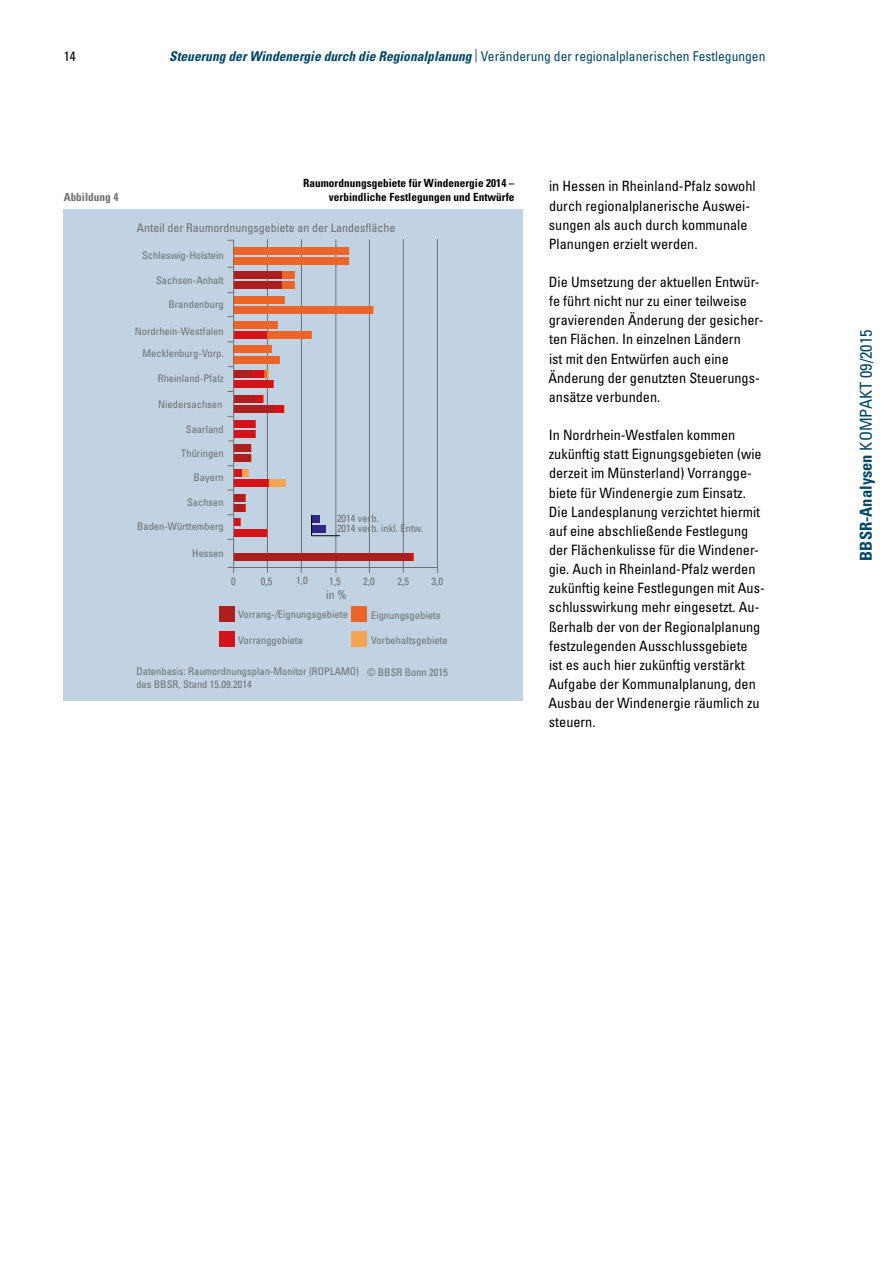
<style>
.page{position:relative;width:893px;height:1263px;background:#fff}
.page>*{position:absolute;margin:0;border:0;box-sizing:border-box;transform-origin:0 0}
.t1{font:condensed 16.5px "Univers LT Std";color:#004669}
.P_Texte{font:condensed 14.25px/19.2px "Univers LT Std";color:#000}
.t2{font:condensed 13.5px "Univers LT Std";color:#004669}
.t3{font:condensed 13.5px "Univers LT Std";color:#000}
.Figure{font:condensed 12px "Univers LT Std";color:#706f6f}
.grafik_kopf{font:700 condensed 11.25px/13.5px "Univers LT Std";letter-spacing:.005em;color:#000;text-align:right}
.P_Abbildung_Nr{font:700 condensed 11.25px "Univers LT Std";color:#706f6f}
.Figure-2{font:condensed 10.5px/9.9px "Univers LT Std";color:#706f6f}
.s1{font-weight:700;font-style:italic}
.s2{font-weight:700}
</style>
<div class="page">
<div style="left:64px;top:209px;width:459px;height:492px;background:#c1d3e2"></div>
<hr style="left:301px;top:239px;width:1px;height:328px;background:#706f6f">
<hr style="left:267px;top:239px;width:1px;height:328px;background:#706f6f">
<hr style="left:335px;top:239px;width:1px;height:329px;background:#706f6f">
<svg style="left:311px;top:515px;width:29px;height:21px"></svg>
<hr style="left:234px;top:567px;width:204px;height:1px;background:#706f6f">
<hr style="left:369px;top:239px;width:1px;height:329px;background:#706f6f">
<hr style="left:403px;top:239px;width:1px;height:328px;background:#706f6f">
<hr style="left:437px;top:239px;width:1px;height:328px;background:#706f6f">
<div style="left:234px;top:281px;width:48px;height:8px;background:#ad1f1e"></div>
<div style="left:234px;top:405px;width:40px;height:8px;background:#ad1f1e"></div>
<div style="left:234px;top:454px;width:17px;height:8px;background:#ad1f1e"></div>
<div style="left:234px;top:504px;width:10px;height:8px;background:#ad1f1e"></div>
<div style="left:234px;top:553px;width:176px;height:8px;background:#ad1f1e"></div>
<div style="left:234px;top:271px;width:48px;height:8px;background:#ad1f1e"></div>
<div style="left:234px;top:370px;width:18px;height:8px;background:#ad1f1e"></div>
<div style="left:234px;top:395px;width:21px;height:8px;background:#ad1f1e"></div>
<div style="left:234px;top:444px;width:17px;height:8px;background:#ad1f1e"></div>
<div style="left:234px;top:494px;width:10px;height:8px;background:#ad1f1e"></div>
<div style="left:234px;top:331px;width:34px;height:8px;background:#d3121a"></div>
<div style="left:234px;top:380px;width:40px;height:8px;background:#d3121a"></div>
<div style="left:274px;top:405px;width:11px;height:8px;background:#d3121a"></div>
<div style="left:234px;top:430px;width:21px;height:8px;background:#d3121a"></div>
<div style="left:234px;top:479px;width:35px;height:8px;background:#d3121a"></div>
<div style="left:234px;top:529px;width:34px;height:7px;background:#d3121a"></div>
<svg style="left:410px;top:553px;width:4px;height:8px"></svg>
<div style="left:252px;top:370px;width:12px;height:8px;background:#d3121a"></div>
<div style="left:255px;top:395px;width:8px;height:8px;background:#d3121a"></div>
<div style="left:234px;top:420px;width:21px;height:7px;background:#d3121a"></div>
<div style="left:234px;top:469px;width:8px;height:8px;background:#d3121a"></div>
<svg style="left:244px;top:494px;width:1px;height:18px"></svg>
<div style="left:234px;top:518px;width:6px;height:8px;background:#d3121a"></div>
<div style="left:234px;top:257px;width:115px;height:8px;background:#ec6428"></div>
<div style="left:282px;top:281px;width:13px;height:8px;background:#ec6428"></div>
<div style="left:234px;top:306px;width:140px;height:8px;background:#ec6428"></div>
<div style="left:268px;top:331px;width:44px;height:8px;background:#ec6428"></div>
<div style="left:234px;top:356px;width:46px;height:7px;background:#ec6428"></div>
<div style="left:234px;top:247px;width:115px;height:7px;background:#ec6428"></div>
<div style="left:282px;top:271px;width:13px;height:8px;background:#ec6428"></div>
<div style="left:234px;top:296px;width:51px;height:8px;background:#ec6428"></div>
<div style="left:234px;top:321px;width:44px;height:8px;background:#ec6428"></div>
<div style="left:234px;top:345px;width:38px;height:8px;background:#ec6428"></div>
<div style="left:269px;top:479px;width:16px;height:8px;background:#f6a352"></div>
<svg style="left:264px;top:370px;width:4px;height:8px"></svg>
<div style="left:242px;top:469px;width:7px;height:8px;background:#f6a352"></div>
<hr style="left:233px;top:239px;width:1px;height:328px;background:#706f6f">
<div style="left:220px;top:607px;width:15px;height:15px;background:#ad1f1e"></div>
<div style="left:220px;top:631px;width:15px;height:16px;background:#d3121a"></div>
<div style="left:352px;top:607px;width:15px;height:15px;background:#ec6428"></div>
<div style="left:352px;top:631px;width:15px;height:16px;background:#f6a352"></div>
<p class="t3" style="left:64px;top:47px;width:13px">14</p>
<p class="t2" style="left:169px;top:47px;width:598px"><span class="s1">Steuerung der Windenergie durch die Regionalplanung</span> | Veränderung der regionalplanerischen Festlegungen</p>
<p class="P_Abbildung_Nr" style="left:64px;top:190px;width:56px">Abbildung 4</p>
<p class="grafik_kopf" style="left:303px;top:177px;width:213px">Raumordnungsgebiete für Windenergie 2014 – verbindliche Festlegungen und Entwürfe</p>
<p class="P_Texte" style="left:549px;top:176px;width:208px">in Hessen in Rheinland-Pfalz sowohl durch regionalplanerische Auswei&shy;sungen als auch durch kommunale Planungen erzielt werden.</p>
<p class="P_Texte" style="left:548px;top:272px;width:217px">Die Umsetzung der aktuellen Entwür&shy;fe führt nicht nur zu einer teilweise gravierenden Änderung der gesicher&shy;ten Flächen. In einzelnen Ländern<br>ist mit den Entwürfen auch eine Änderung der genutzten Steuerungs&shy;ansätze verbunden.</p>
<p class="P_Texte" style="left:548px;top:425px;width:218px">In Nordrhein-Westfalen kommen zukünftig statt Eignungsgebieten (wie derzeit im Münsterland) Vorrangge&shy;biete für Windenergie zum Einsatz.<br>Die Landesplanung verzichtet hiermit auf eine abschließende Festlegung der Flächenkulisse für die Windener&shy;gie. Auch in Rheinland-Pfalz werden zukünftig keine Festlegungen mit Aus&shy;schlusswirkung mehr eingesetzt. Au&shy;ßerhalb der von der Regionalplanung festzulegenden Ausschlussgebiete<br>ist es auch hier zukünftig verstärkt Aufgabe der Kommunalplanung, den Ausbau der Windenergie räumlich zu steuern.</p>
<p class="Figure" style="left:137px;top:220px;width:260px">Anteil der Raumordnungsgebiete an der Landesfläche</p>
<p class="Figure-2" style="left:142px;top:250px;width:83px">Schleswig-Holstein</p>
<p class="Figure-2" style="left:156px;top:275px;width:69px">Sachsen-Anhalt</p>
<p class="Figure-2" style="left:168px;top:299px;width:57px">Brandenburg</p>
<p class="Figure-2" style="left:135px;top:326px;width:90px">Nordrhein-Westfalen</p>
<p class="Figure-2" style="left:143px;top:348px;width:83px">Mecklenburg-Vorp.</p>
<p class="Figure-2" style="left:158px;top:373px;width:67px">Rheinland-Pfalz</p>
<p class="Figure-2" style="left:158px;top:399px;width:66px">Niedersachsen</p>
<p class="Figure-2" style="left:186px;top:424px;width:39px">Saarland</p>
<p class="Figure-2" style="left:181px;top:448px;width:44px">Thüringen</p>
<p class="Figure-2" style="left:193px;top:472px;width:32px">Bayern</p>
<p class="Figure-2" style="left:187px;top:498px;width:38px">Sachsen</p>
<p class="Figure-2" style="left:337px;top:513px;width:88px">2014 verb.<br>2014 verb. inkl. Entw.</p>
<p class="Figure-2" style="left:137px;top:521px;width:88px">Baden-Württemberg</p>
<p class="Figure-2" style="left:192px;top:548px;width:33px">Hessen</p>
<p class="Figure-2" style="left:231px;top:576px;width:6px">0</p>
<p class="Figure-2" style="left:261px;top:576px;width:13px">0,5</p>
<p class="Figure-2" style="left:296px;top:575px;width:13px">1,0</p>
<p class="Figure-2" style="left:329px;top:576px;width:13px">1,5</p>
<p class="Figure-2" style="left:363px;top:576px;width:13px">2,0</p>
<p class="Figure-2" style="left:398px;top:576px;width:13px">2,5</p>
<p class="Figure-2" style="left:432px;top:576px;width:13px">3,0</p>
<p class="Figure" style="left:326px;top:587px;width:22px">in %</p>
<p class="Figure-2" style="left:238px;top:609px;width:111px">Vorrang-/Eignungsgebiete</p>
<p class="Figure-2" style="left:371px;top:611px;width:71px">Eignungsgebiete</p>
<p class="Figure-2" style="left:371px;top:635px;width:78px">Vorbehaltsgebiete</p>
<p class="Figure-2" style="left:238px;top:635px;width:66px">Vorranggebiete</p>
<p class="Figure-2" style="left:136px;top:665px;width:313px;line-height:12.6px">Datenbasis: Raumordnungsplan-Monitor (ROPLAMO) © BBSR Bonn 2015 des BBSR, Stand 15.09.2014</p>
<p class="t1" style="left:856px;top:561px;width:233px;rotate:-90deg"><span class="s2">BBSR-Analysen</span> KOMPAKT 09/2015</p>
</div>
